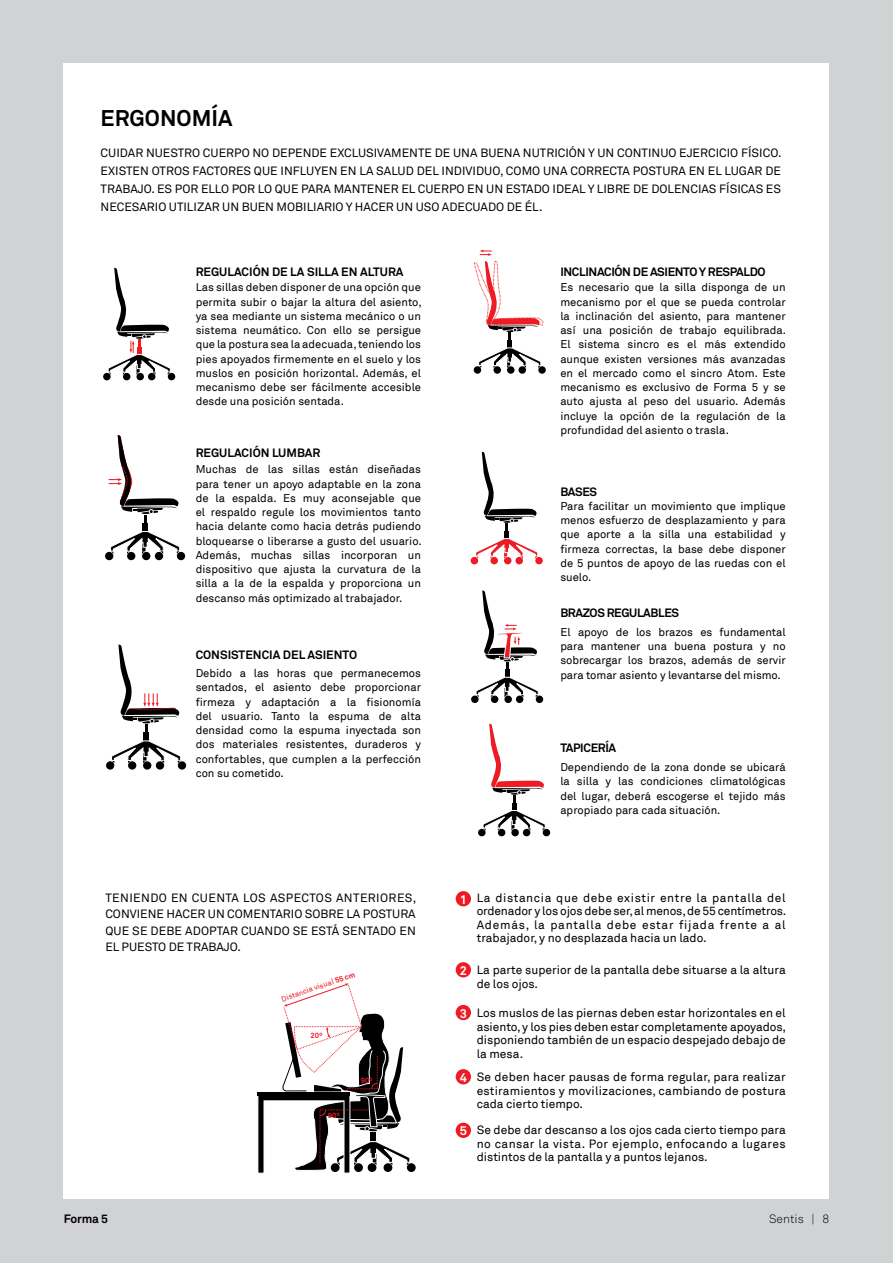
<style>
.page{position:relative;width:893px;height:1263px;background:#d1d2d4}
.page>*{position:absolute;margin:0;border:0;box-sizing:border-box;transform-origin:0 0}
.t1{font:700 22.5px "Akkurat";color:#000}
.t2{font:700 12.6px "Akkurat";color:#fff}
.t3{font:12px/13.5px "Akkurat";color:#000;text-align:justify}
.t4{font:700 12px "Akkurat";color:#000}
.t5{font:700 12px "Akkurat";letter-spacing:-.025em;color:#000}
.t6{font:300 12px "Akkurat";color:#000}
.t7{font:11.25px/14.2px "Akkurat";color:#000;text-align:justify}
.t8{font:7.5px "Akkurat";color:#ec1b24}
.t9{font:700 7.5px "Akkurat";color:#ec1b24}
.s1{font-weight:700}
</style>
<div class="page">
<div style="left:64px;top:64px;width:765px;height:1135px;background:#fff"></div>
<div style="left:471px;top:557px;width:7px;height:7px;background:#ec1b24;border-radius:50%"></div>
<div style="left:490px;top:557px;width:8px;height:7px;background:#ec1b24;border-radius:50%"></div>
<div style="left:504px;top:557px;width:7px;height:7px;background:#ec1b24;border-radius:50%"></div>
<div style="left:535px;top:557px;width:8px;height:7px;background:#ec1b24;border-radius:50%"></div>
<div style="left:515px;top:557px;width:8px;height:7px;background:#ec1b24;border-radius:50%"></div>
<svg style="left:475px;top:451px;width:63px;height:108px"></svg>
<div style="left:142px;top:523px;width:6px;height:8px;background:#000"></div>
<div style="left:105px;top:552px;width:8px;height:8px;background:#000;border-radius:50%"></div>
<div style="left:127px;top:552px;width:8px;height:8px;background:#000;border-radius:50%"></div>
<div style="left:142px;top:552px;width:8px;height:8px;background:#000;border-radius:50%"></div>
<div style="left:177px;top:552px;width:8px;height:8px;background:#000;border-radius:50%"></div>
<div style="left:155px;top:552px;width:8px;height:8px;background:#000;border-radius:50%"></div>
<svg style="left:110px;top:531px;width:70px;height:23px"></svg>
<svg style="left:109px;top:435px;width:70px;height:87px"></svg>
<div style="left:471px;top:695px;width:8px;height:8px;background:#000;border-radius:50%"></div>
<div style="left:491px;top:695px;width:7px;height:8px;background:#000;border-radius:50%"></div>
<div style="left:504px;top:695px;width:8px;height:8px;background:#000;border-radius:50%"></div>
<div style="left:536px;top:695px;width:7px;height:8px;background:#000;border-radius:50%"></div>
<div style="left:516px;top:695px;width:7px;height:8px;background:#000;border-radius:50%"></div>
<svg style="left:476px;top:590px;width:62px;height:108px"></svg>
<div style="left:143px;top:732px;width:6px;height:8px;background:#000"></div>
<div style="left:106px;top:761px;width:8px;height:9px;background:#000;border-radius:50%"></div>
<div style="left:128px;top:761px;width:8px;height:9px;background:#000;border-radius:50%"></div>
<div style="left:143px;top:761px;width:8px;height:9px;background:#000;border-radius:50%"></div>
<div style="left:178px;top:761px;width:8px;height:9px;background:#000;border-radius:50%"></div>
<div style="left:156px;top:761px;width:8px;height:9px;background:#000;border-radius:50%"></div>
<svg style="left:111px;top:741px;width:70px;height:23px"></svg>
<svg style="left:118px;top:644px;width:62px;height:88px"></svg>
<div style="left:407px;top:1163px;width:9px;height:9px;background:#000;border-radius:50%"></div>
<svg style="left:258px;top:983px;width:152px;height:190px"></svg>
<div style="left:478px;top:829px;width:8px;height:7px;background:#000;border-radius:50%"></div>
<div style="left:498px;top:829px;width:7px;height:7px;background:#000;border-radius:50%"></div>
<div style="left:511px;top:829px;width:8px;height:7px;background:#000;border-radius:50%"></div>
<div style="left:543px;top:829px;width:7px;height:7px;background:#000;border-radius:50%"></div>
<div style="left:523px;top:829px;width:7px;height:7px;background:#000;border-radius:50%"></div>
<svg style="left:483px;top:723px;width:62px;height:108px"></svg>
<div style="left:507px;top:340px;width:5px;height:8px;background:#000"></div>
<div style="left:474px;top:366px;width:7px;height:8px;background:#000;border-radius:50%"></div>
<div style="left:493px;top:366px;width:8px;height:8px;background:#000;border-radius:50%"></div>
<div style="left:507px;top:366px;width:7px;height:8px;background:#000;border-radius:50%"></div>
<div style="left:538px;top:366px;width:8px;height:8px;background:#000;border-radius:50%"></div>
<div style="left:518px;top:366px;width:8px;height:8px;background:#000;border-radius:50%"></div>
<svg style="left:478px;top:348px;width:63px;height:20px"></svg>
<svg style="left:474px;top:250px;width:69px;height:90px"></svg>
<div style="left:103px;top:373px;width:8px;height:7px;background:#000;border-radius:50%"></div>
<div style="left:123px;top:373px;width:7px;height:7px;background:#000;border-radius:50%"></div>
<div style="left:136px;top:373px;width:8px;height:7px;background:#000;border-radius:50%"></div>
<div style="left:168px;top:373px;width:7px;height:7px;background:#000;border-radius:50%"></div>
<div style="left:148px;top:373px;width:7px;height:7px;background:#000;border-radius:50%"></div>
<svg style="left:108px;top:267px;width:62px;height:108px"></svg>
<div style="left:456px;top:891px;width:15px;height:15px;background:#ec1b24;border-radius:50%"></div>
<div style="left:456px;top:962px;width:15px;height:15px;background:#ec1b24;border-radius:50%"></div>
<div style="left:456px;top:1005px;width:15px;height:15px;background:#ec1b24;border-radius:50%"></div>
<div style="left:456px;top:1069px;width:15px;height:15px;background:#ec1b24;border-radius:50%"></div>
<div style="left:456px;top:1123px;width:15px;height:15px;background:#ec1b24;border-radius:50%"></div>
<h1 class="t1" style="left:101px;top:104px;width:133px">ERGONOMÍA</h1>
<p class="t3" style="left:101px;top:144px;width:682px;line-height:18px">CUIDAR NUESTRO CUERPO NO DEPENDE EXCLUSIVAMENTE DE UNA BUENA NUTRICIÓN Y UN CONTINUO EJERCICIO FÍSICO.<br>EXISTEN OTROS FACTORES QUE INFLUYEN EN LA SALUD DEL INDIVIDUO, COMO UNA CORRECTA POSTURA EN EL LUGAR DE TRABAJO. ES POR ELLO POR LO QUE PARA MANTENER EL CUERPO EN UN ESTADO IDEAL Y LIBRE DE DOLENCIAS FÍSICAS ES NECESARIO UTILIZAR UN BUEN MOBILIARIO Y HACER UN USO ADECUADO DE ÉL.</p>
<p class="t4" style="left:196px;top:264px;width:209px">REGULACIÓN DE LA SILLA EN ALTURA</p>
<p class="t7" style="left:196px;top:281px;width:227px">Las sillas deben disponer de una opción que permita subir o bajar la altura del asiento, ya sea mediante un sistema mecánico o un sistema neumático. Con ello se persigue que la postura sea la adecuada, teniendo los pies apoyados firmemente en el suelo y los muslos en posición horizontal. Además, el mecanismo debe ser fácilmente accesible desde una posición sentada.</p>
<p class="t4" style="left:196px;top:446px;width:126px">REGULACIÓN LUMBAR</p>
<p class="t7" style="left:196px;top:463px;width:227px">Muchas de las sillas están diseñadas para tener un apoyo adaptable en la zona de la espalda. Es muy aconsejable que el respaldo regule los movimientos tanto hacia delante como hacia detrás pudiendo bloquearse o liberarse a gusto del usuario.<br>Además, muchas sillas incorporan un dispositivo que ajusta la curvatura de la silla a la de la espalda y proporciona un descanso más optimizado al trabajador.</p>
<p class="t5" style="left:560px;top:264px;width:207px">INCLINACIÓN DE ASIENTO Y RESPALDO</p>
<p class="t7" style="left:560px;top:281px;width:227px">Es necesario que la silla disponga de un mecanismo por el que se pueda controlar la inclinación del asiento, para mantener así una posición de trabajo equilibrada.<br>El sistema sincro es el más extendido aunque existen versiones más avanzadas en el mercado como el sincro Atom. Este mecanismo es exclusivo de Forma 5 y se auto ajusta al peso del usuario. Además incluye la opción de la regulación de la profundidad del asiento o trasla.</p>
<p class="t5" style="left:560px;top:484px;width:38px">BASES</p>
<p class="t7" style="left:560px;top:499px;width:227px">Para facilitar un movimiento que implique menos esfuerzo de desplazamiento y para que aporte a la silla una estabilidad y firmeza correctas, la base debe disponer de 5 puntos de apoyo de las ruedas con el suelo.</p>
<p class="t5" style="left:560px;top:605px;width:120px">BRAZOS REGULABLES</p>
<p class="t7" style="left:560px;top:625px;width:227px">El apoyo de los brazos es fundamental para mantener una buena postura y no sobrecargar los brazos, además de servir</p>
<p class="t4" style="left:196px;top:648px;width:163px">CONSISTENCIA DEL ASIENTO</p>
<p class="t7" style="left:196px;top:666px;width:227px;text-indent:44px">a las horas que permanecemos sentados, el asiento debe proporcionar firmeza y adaptación a la fisionomía del usuario. Tanto la espuma de alta densidad como la espuma inyectada son dos materiales resistentes, duraderos y confortables, que cumplen a la perfección con su cometido.</p>
<p class="t7" style="left:196px;top:666px;width:38px">Debido</p>
<p class="t7" style="left:560px;top:668px;width:222px">para tomar asiento y levantarse del mismo.</p>
<p class="t5" style="left:560px;top:740px;width:57px">TAPICERÍA</p>
<p class="t7" style="left:560px;top:760px;width:227px">Dependiendo de la zona donde se ubicará la silla y las condiciones climatológicas del lugar, deberá escogerse el tejido más apropiado para cada situación.</p>
<p class="t3" style="left:105px;top:890px;width:312px;line-height:16.5px">TENIENDO EN CUENTA LOS ASPECTOS ANTERIORES, CONVIENE HACER UN COMENTARIO SOBRE LA POSTURA QUE SE DEBE ADOPTAR CUANDO SE ESTÁ SENTADO EN EL PUESTO DE TRABAJO.</p>
<p class="t3" style="left:477px;top:891px;width:311px">La distancia que debe existir entre la pantalla del ordenador y los ojos debe ser, al menos, de 55 centímetros.<br>Además, la pantalla debe estar fijada frente a al trabajador, y no desplazada hacia un lado.</p>
<p class="t3" style="left:477px;top:963px;width:310px">La parte superior de la pantalla debe situarse a la altura de los ojos.</p>
<p class="t3" style="left:477px;top:1006px;width:311px">Los muslos de las piernas deben estar horizontales en el asiento, y los pies deben estar completamente apoyados, disponiendo también de un espacio despejado debajo de la mesa.</p>
<p class="t3" style="left:477px;top:1071px;width:311px">Se deben hacer pausas de forma regular, para realizar estiramientos y movilizaciones, cambiando de postura cada cierto tiempo.</p>
<p class="t3" style="left:477px;top:1124px;width:310px">Se debe dar descanso a los ojos cada cierto tiempo para no cansar la vista. Por ejemplo, enfocando a lugares distintos de la pantalla y a puntos lejanos.</p>
<p class="t2" style="left:460px;top:891px;width:9px">1</p>
<p class="t2" style="left:460px;top:962px;width:9px">2</p>
<p class="t2" style="left:460px;top:1005px;width:9px">3</p>
<p class="t8" style="left:280px;top:995px;width:79px;rotate:-19deg">Distancia visual <span class="s1">55 cm</span></p>
<p class="t9" style="left:310px;top:1030px;width:14px">20º</p>
<p class="t2" style="left:460px;top:1069px;width:9px">4</p>
<p class="t9" style="left:361px;top:1075px;width:14px">90º</p>
<p class="t9" style="left:328px;top:1110px;width:14px">90º</p>
<p class="t2" style="left:460px;top:1123px;width:9px">5</p>
<p class="t5" style="left:64px;top:1211px;width:46px">Forma 5</p>
<p class="t6" style="left:769px;top:1211px;width:62px">Sentis | 8</p>
</div>
